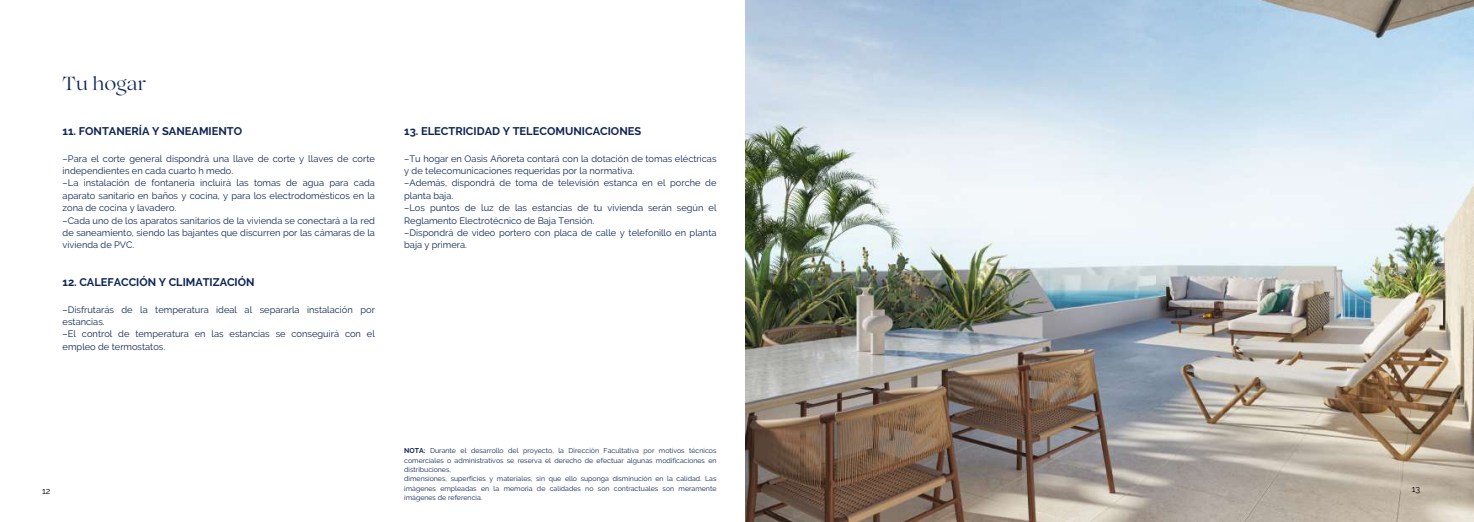
<style>
.page{position:relative;width:1474px;height:522px;background:#fff}
.page>*{position:absolute;margin:0;border:0;box-sizing:border-box;transform-origin:0 0}
.t1{font:18.72px "Lovelace";color:#0f2554}
.t2{font:700 11.03px "Raleway";color:#0f2554}
.t3{font:9.28px/12.4px "Raleway";color:#0f2554}
.t4{font:8.75px "Raleway";color:#000}
.t5{font:7px/9.3px "Raleway";color:#0f2554}
.s1{font-weight:700}
</style>
<div class="page">
<img style="left:745px;top:0;width:728px;height:521px">
<h1 class="t1" style="left:63px;top:76px;width:85px">Tu hogar</h1>
<p class="t2" style="left:63px;top:125px;width:181px">11. FONTANERÍA Y SANEAMIENTO</p>
<p class="t3" style="left:63px;top:152px;width:314px">–Para el corte general dispondrá una llave de corte y llaves de corte independientes en cada cuarto h medo.<br>–La instalación de fontanería incluirá las tomas de agua para cada aparato sanitario en baños y cocina, y para los electrodomésticos en la zona de cocina y lavadero.<br>–Cada uno de los aparatos sanitarios de la vivienda se conectará a la red de saneamiento, siendo las bajantes que discurren por las cámaras de la vivienda de PVC.</p>
<p class="t2" style="left:63px;top:275px;width:193px">12. CALEFACCIÓN Y CLIMATIZACIÓN</p>
<p class="t3" style="left:63px;top:303px;width:314px">–Disfrutarás de la temperatura ideal al separarla instalación por estancias.<br>–El control de temperatura en las estancias se conseguirá con el empleo de termostatos.</p>
<p class="t2" style="left:404px;top:125px;width:238px">13. ELECTRICIDAD Y TELECOMUNICACIONES</p>
<p class="t3" style="left:404px;top:152px;width:314px">–Tu hogar en Oasis Añoreta contará con la dotación de tomas eléctricas y de telecomunicaciones requeridas por la normativa.<br>–Además, dispondrá de toma de televisión estanca en el porche de planta baja.<br>–Los puntos de luz de las estancias de tu vivienda serán según el Reglamento Electrotécnico de Baja Tensión.<br>–Dispondrá de video portero con placa de calle y telefonillo en planta baja y primera.</p>
<p class="t5" style="left:404px;top:445px;width:314px"><span class="s1">NOTA:</span> Durante el desarrollo del proyecto, la Dirección Facultativa por motivos técnicos comerciales o administrativos se reserva el derecho de efectuar algunas modificaciones en distribuciones,<br>dimensiones, superficies y materiales, sin que ello suponga disminución en la calidad. Las imágenes empleadas en la memoria de calidades no son contractuales son meramente imágenes de referencia.</p>
<p class="t4" style="left:42px;top:484px;width:10px">12</p>
<p class="t4" style="left:1411px;top:483px;width:10px">13</p>
</div>
